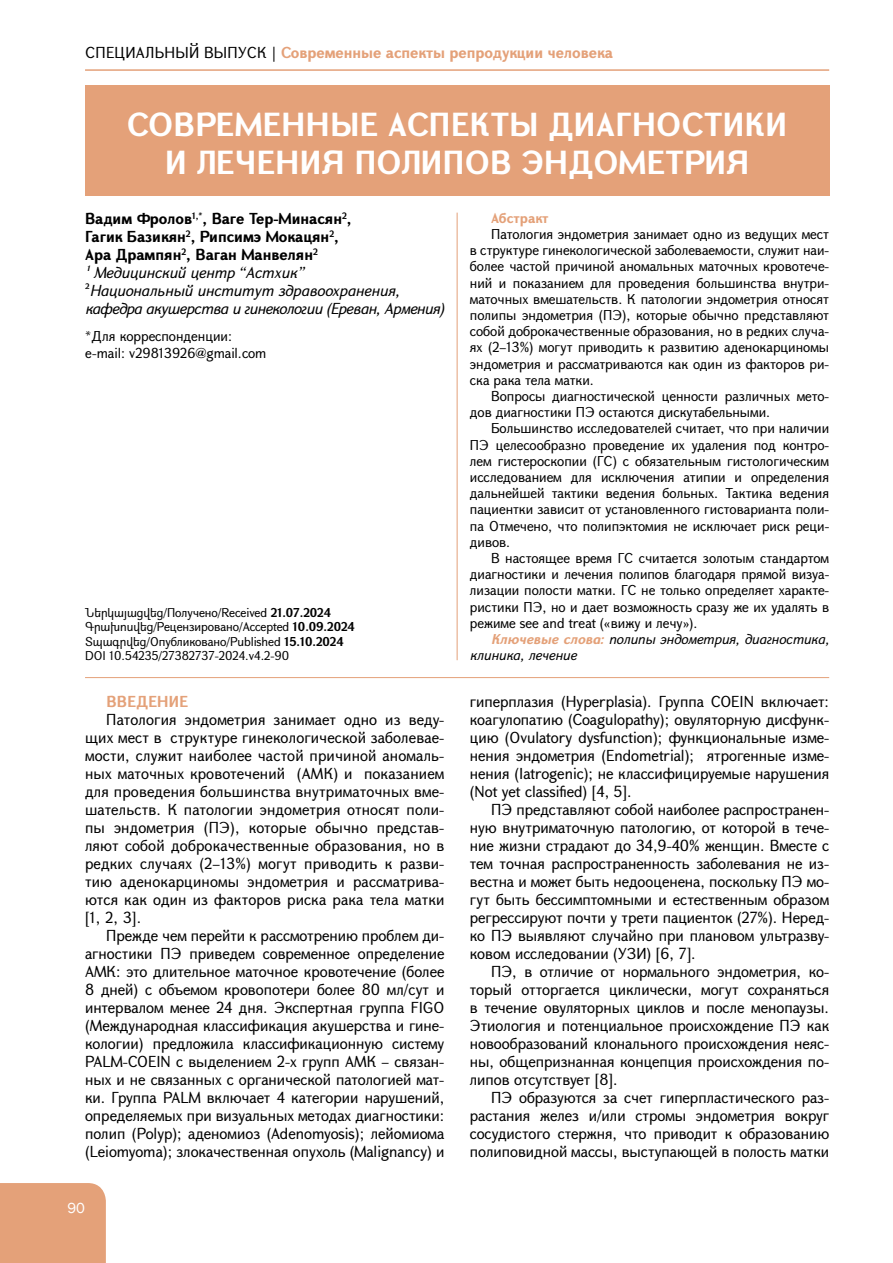
<style>
.page{position:relative;width:893px;height:1263px;background:#fff}
.page>*{position:absolute;margin:0;border:0;box-sizing:border-box;transform-origin:0 0}
.t1{font:700 31.5px/37.8px "GHEA Grapalat";letter-spacing:.02em;color:#fff;text-align:center}
.t2{font:15px/18px "GHEA Grapalat";color:#000;text-align:justify}
.t3{font:italic 15px/18px "GHEA Grapalat";color:#000}
.t4{font:700 15px "GHEA Grapalat";color:#e4a179}
.t5{font:700 15px "GHEA Grapalat";letter-spacing:.02em;color:#e4a179}
.t6{font:15px "Franklin Gothic";color:#fff}
.t7{font:13.5px/16.2px "GHEA Grapalat";color:#000;text-align:justify}
.t8{font:italic 13.5px/16.2px "GHEA Grapalat";color:#000}
.t9{font:700 13.5px "GHEA Grapalat";color:#e4a179}
.t10{font:12px/14.4px "GHEA Grapalat";letter-spacing:-.005em;color:#000}
.s1{font-weight:400;color:#000}
.s2{font-weight:700;font-style:normal}
.s3{font-style:normal}
.s4{font-weight:700;color:#e4a179}
.s5{font-weight:700}
</style>
<div class="page">
<div style="left:0;top:1183px;width:106px;height:80px;background:#e4a179"></div>
<hr style="left:85px;top:69px;width:744px;height:2px;background:#e4a179">
<div style="left:85px;top:85px;width:744px;height:111px;background:#e4a179"></div>
<hr style="left:457px;top:213px;width:1px;height:447px;background:#e4a179">
<hr style="left:85px;top:677px;width:744px;height:1px;background:#e4a179">
<p class="t4" style="left:85px;top:42px;width:529px"><span class="s1">СПЕЦИАЛЬНЫЙ ВЫПУСК |</span> Современные аспекты репродукции человека</p>
<h1 class="t1" style="left:127px;top:105px;width:661px">СОВРЕМЕННЫЕ АСПЕКТЫ ДИАГНОСТИКИ<br>И ЛЕЧЕНИЯ ПОЛИПОВ ЭНДОМЕТРИЯ</h1>
<p class="t3" style="left:85px;top:209px;width:361px"><span class="s2">Вадим Фролов</span><sup>1,*</sup><span class="s2">, Ваге Тер-Минасян</span><sup>2</sup><span class="s2">,<br>Гагик Базикян</span><sup>2</sup><span class="s2">, Рипсимэ Мокацян</span><sup>2</sup><span class="s2">,<br>Ара Дрампян</span><sup>2</sup><span class="s2">, Ваган Манвелян</span><sup>2<br></sup>¹ Медицинский центр “Астхик”<br><span class="s3">²</span>Национальный институт здравоохранения, кафедра акушерства и гинекологии (Ереван, Армения)</p>
<p class="t9" style="left:491px;top:208px;width:59px">Абстракт</p>
<p class="t7" style="left:470px;top:225px;width:361px;text-indent:21px">Патология эндометрия занимает одно из ведущих мест в структуре гинекологической заболеваемости, служит наи&shy;более частой причиной аномальных маточных кровотече&shy;ний и показанием для проведения большинства внутри&shy;маточных вмешательств. К патологии эндометрия относят полипы эндометрия (ПЭ), которые обычно представляют собой доброкачественные образования, но в редких случа&shy;ях (2–13%) могут приводить к развитию аденокарциномы эндометрия и рассматриваются как один из факторов ри&shy;ска рака тела матки.</p>
<p class="t7" style="left:470px;top:387px;width:361px;text-indent:21px">Вопросы диагностической ценности различных мето&shy;дов диагностики ПЭ остаются дискутабельными.</p>
<p class="t7" style="left:470px;top:420px;width:361px;text-indent:21px">Большинство исследователей считает, что при наличии ПЭ целесообразно проведение их удаления под контро&shy;лем гистероскопии (ГС) с обязательным гистологическим исследованием для исключения атипии и определения дальнейшей тактики ведения больных. Тактика ведения пациентки зависит от установленного гистоварианта поли&shy;па Отмечено, что полипэктомия не исключает риск реци&shy;дивов.</p>
<p class="t7" style="left:470px;top:549px;width:361px;text-indent:21px">В настоящее время ГС считается золотым стандартом диагностики и лечения полипов благодаря прямой визуа&shy;лизации полости матки. ГС не только определяет характе&shy;ристики ПЭ, но и дает возможность сразу же их удалять в режиме see and treat («вижу и лечу»).</p>
<p class="t8" style="left:470px;top:630px;width:361px;text-indent:21px"><span class="s4">Ключевые слова:</span> полипы эндометрия, диагностика, клиника, лечение</p>
<p class="t7" style="left:85px;top:327px;width:183px">*Для корреспонденции: e-mail: v29813926@gmail.com</p>
<p class="t10" style="left:85px;top:605px;width:271px">Ներկայացվեց/Получено/Received <span class="s5">21.07.2024<br></span>Գրախոսվեց/Рецензировано/Accepted <span class="s5">10.09.2024<br></span>Տպագրվեց/Опубликовано/Published <span class="s5">15.10.2024<br></span>DOI 10.54235/27382737-2024.v4.2-90</p>
<p class="t5" style="left:106px;top:690px;width:83px">ВВЕДЕНИЕ</p>
<p class="t2" style="left:85px;top:709px;width:361px;text-indent:21px">Патология эндометрия занимает одно из веду&shy;щих мест в структуре гинекологической заболевае&shy;мости, служит наиболее частой причиной аномаль&shy;ных маточных кровотечений (АМК) и показанием для проведения большинства внутриматочных вме&shy;шательств. К патологии эндометрия относят поли&shy;пы эндометрия (ПЭ), которые обычно представ&shy;ляют собой доброкачественные образования, но в редких случаях (2–13%) могут приводить к разви&shy;тию аденокарциномы эндометрия и рассматрива&shy;ются как один из факторов риска рака тела матки [1, 2, 3].</p>
<p class="t2" style="left:85px;top:925px;width:361px;text-indent:21px">Прежде чем перейти к рассмотрению проблем ди&shy;агностики ПЭ приведем современное определение АМК: это длительное маточное кровотечение (более 8 дней) с объемом кровопотери более 80 мл/сут и интервалом менее 24 дня. Экспертная группа FIGO (Международная классификация акушерства и гине&shy;кологии) предложила классификационную систему PALM-COEIN с выделением 2-х групп АМК – связан&shy;ных и не связанных с органической патологией мат&shy;ки. Группа PALM включает 4 категории нарушений, определяемых при визуальных методах диагностики: полип (Polyp); аденомиоз (Adenomyosis); лейомиома (Leiomyoma); злокачественная опухоль (Malignancy) и</p>
<p class="t6" style="left:67px;top:1198px;width:19px">90</p>
<p class="t2" style="left:470px;top:691px;width:361px">гиперплазия (Hyperplasia). Группа COEIN включает: коагулопатию (Coagulopathy); овуляторную дисфунк&shy;цию (Ovulatory dysfunction); функциональные изме&shy;нения эндометрия (Endometrial); ятрогенные изме&shy;нения (Iatrogenic); не классифицируемые нарушения (Not yet classified) [4, 5].</p>
<p class="t2" style="left:470px;top:799px;width:361px;text-indent:21px">ПЭ представляют собой наиболее распространен&shy;ную внутриматочную патологию, от которой в тече&shy;ние жизни страдают до 34,9-40% женщин. Вместе с тем точная распространенность заболевания не из&shy;вестна и может быть недооценена, поскольку ПЭ мо&shy;гут быть бессимптомными и естественным образом регрессируют почти у трети пациенток (27%). Неред&shy;ко ПЭ выявляют случайно при плановом ультразву&shy;ковом исследовании (УЗИ) [6, 7].</p>
<p class="t2" style="left:470px;top:961px;width:361px;text-indent:21px">ПЭ, в отличие от нормального эндометрия, ко&shy;торый отторгается циклически, могут сохраняться в течение овуляторных циклов и после менопаузы.<br>Этиология и потенциальное происхождение ПЭ как новообразований клонального происхождения неяс&shy;ны, общепризнанная концепция происхождения по&shy;липов отсутствует [8].</p>
<p class="t2" style="left:470px;top:1087px;width:361px;text-indent:21px">ПЭ образуются за счет гиперпластического раз&shy;растания желез и/или стромы эндометрия вокруг сосудистого стержня, что приводит к образованию полиповидной массы, выступающей в полость матки</p>
</div>
